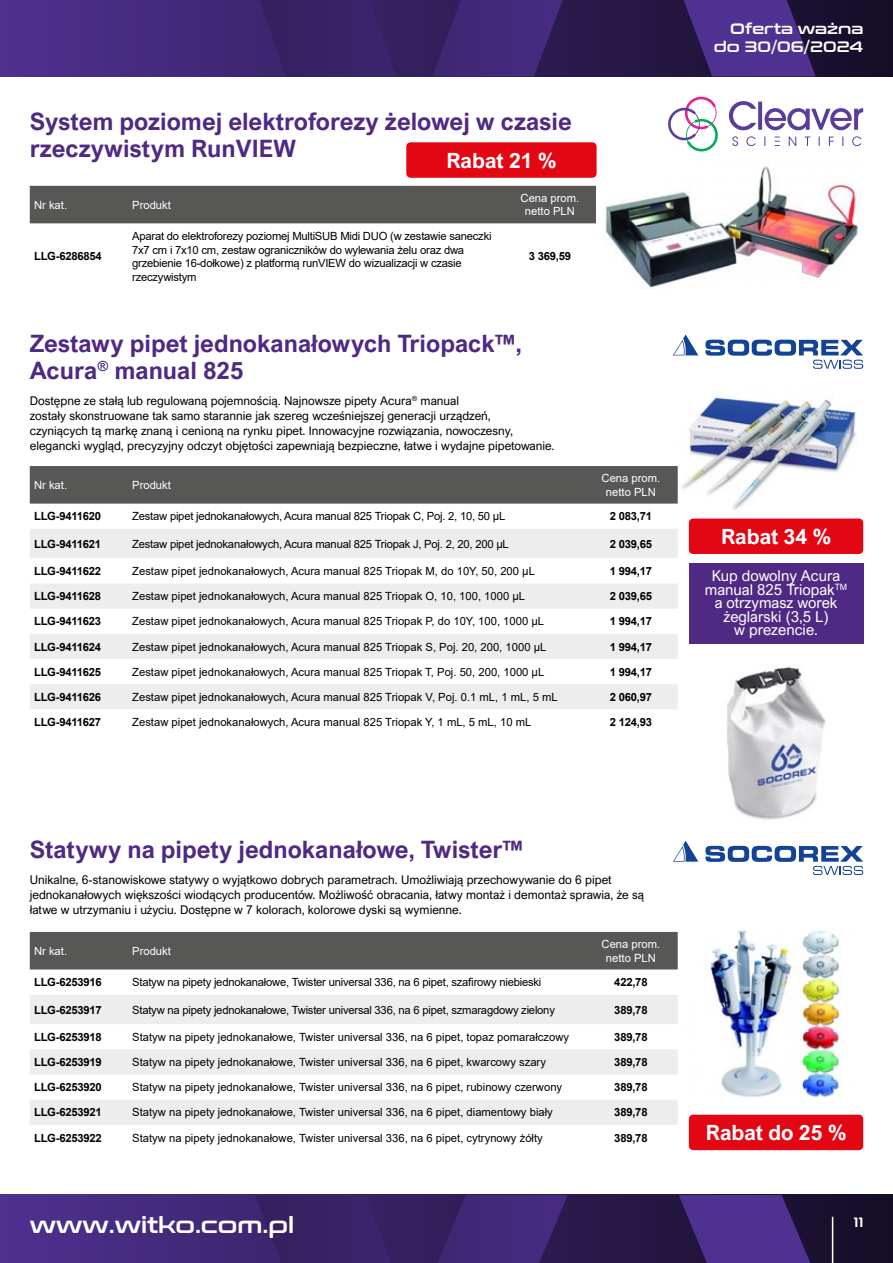
<style>
.page{position:relative;width:893px;height:1263px;background:#fff}
.page>*{position:absolute;margin:0;border:0;box-sizing:border-box;transform-origin:0 0}
.t1{font:700 24px/27px "Arial Nova";color:#4f2983}
.t2{font:22.65px "Conthrax Sb";color:#fff}
.t3{font:700 21px "Arial Nova";color:#fff}
.t4{font:15px/13.5px "Arial Nova";color:#fff;text-align:center}
.t5{font:15px/18px "Conthrax Sb";color:#fff;text-align:right}
.t6{font:13.5px "Conthrax Sb";color:#fff}
.t7{font:12px/15px "Arial Nova";color:#000}
.t8{font:11.25px "Arial";color:#000}
.t9{font:11.25px/13.5px "Arial";letter-spacing:-.02em;color:#000}
.t10{font:700 11.25px "Arial";letter-spacing:-.02em;color:#000}
.t11{font:11.25px/13.5px "Arial";color:#fff;text-align:center}
</style>
<div class="page">
<div style="left:689px;top:563px;width:174px;height:81px;background:#4f2983"></div>
<img style="left:681px;top:397px;width:176px;height:113px">
<div style="left:30px;top:186px;width:566px;height:37px;background:#575756"></div>
<img style="left:605px;top:166px;width:253px;height:122px">
<svg style="left:668px;top:96px;width:50px;height:56px"></svg>
<svg style="left:729px;top:101px;width:134px;height:45px"></svg>
<div style="left:406px;top:142px;width:191px;height:36px;background:#e30613;border-radius:4px"></div>
<div style="left:689px;top:1115px;width:174px;height:35px;background:#e30613;border-radius:4px"></div>
<div style="left:689px;top:518px;width:174px;height:36px;background:#e30613;border-radius:4px"></div>
<div style="left:30px;top:466px;width:648px;height:38px;background:#575756"></div>
<svg style="left:30px;top:529px;width:648px;height:180px;fill:#ededed"></svg>
<div style="left:30px;top:932px;width:648px;height:37px;background:#575756"></div>
<svg style="left:30px;top:995px;width:648px;height:130px;fill:#ededed"></svg>
<svg style="left:673px;top:335px;width:25px;height:20px"></svg>
<svg style="left:705px;top:340px;width:158px;height:29px"></svg>
<svg style="left:673px;top:841px;width:25px;height:21px"></svg>
<svg style="left:705px;top:846px;width:158px;height:29px"></svg>
<img style="left:710px;top:930px;width:132px;height:168px">
<img style="left:727px;top:667px;width:98px;height:153px">
<svg style="left:0;top:0;width:893px;height:77px;background:#3b246d"></svg>
<svg style="left:255px;top:0;width:561px;height:77px;background:#382267"></svg>
<svg style="left:0;top:1195px;width:893px;height:68px;background:#3b246d"></svg>
<svg style="left:255px;top:1195px;width:561px;height:68px;background:#382267"></svg>
<hr style="left:832px;top:1217px;width:1px;height:46px;background:#fff">
<h1 class="t1" style="left:30px;top:108px;width:543px">System poziomej elektroforezy żelowej w czasie rzeczywistym RunVIEW</h1>
<h3 class="t3" style="left:446px;top:148px;width:111px">Rabat 21 %</h3>
<p class="t11" style="left:34px;top:198px;width:35px">Nr kat.</p>
<p class="t11" style="left:132px;top:198px;width:40px">Produkt</p>
<p class="t11" style="left:521px;top:191px;width:60px">Cena prom. netto PLN</p>
<p class="t10" style="left:34px;top:248px;width:69px">LLG-6286854</p>
<p class="t9" style="left:132px;top:229px;width:361px">Aparat do elektroforezy poziomej MultiSUB Midi DUO (w zestawie saneczki 7x7 cm i 7x10 cm, zestaw ograniczników do wylewania żelu oraz dwa grzebienie 16-dołkowe) z platformą runVIEW do wizualizacji w czasie rzeczywistym</p>
<p class="t10" style="left:529px;top:248px;width:44px">3 369,59</p>
<h1 class="t1" style="left:30px;top:330px;width:494px">Zestawy pipet jednokanałowych Triopack™,<br>Acura<sup>®</sup> manual 825</h1>
<p class="t7" style="left:30px;top:394px;width:526px">Dostępne ze stałą lub regulowaną pojemnością. Najnowsze pipety Acura<sup>®</sup> manual<br>zostały skonstruowane tak samo starannie jak szereg wcześniejszej generacji urządzeń,<br>czyniących tą markę znaną i cenioną na rynku pipet. Innowacyjne rozwiązania, nowoczesny, elegancki wygląd, precyzyjny odczyt objętości zapewniają bezpieczne, łatwe i wydajne pipetowanie.</p>
<p class="t11" style="left:34px;top:478px;width:35px">Nr kat.</p>
<p class="t11" style="left:132px;top:478px;width:40px">Produkt</p>
<p class="t11" style="left:601px;top:471px;width:60px">Cena prom. netto PLN</p>
<p class="t10" style="left:34px;top:508px;width:69px">LLG-9411620</p>
<p class="t9" style="left:132px;top:509px;width:375px">Zestaw pipet jednokanałowych, Acura manual 825 Triopak C, Poj. 2, 10, 50 µL</p>
<p class="t10" style="left:610px;top:508px;width:44px">2 083,71</p>
<p class="t10" style="left:34px;top:536px;width:69px">LLG-9411621</p>
<p class="t9" style="left:132px;top:537px;width:378px">Zestaw pipet jednokanałowych, Acura manual 825 Triopak J, Poj. 2, 20, 200 µL</p>
<p class="t10" style="left:610px;top:536px;width:44px">2 039,65</p>
<p class="t10" style="left:34px;top:563px;width:69px">LLG-9411622</p>
<p class="t8" style="left:132px;top:563px;width:404px">Zestaw pipet jednokanałowych, Acura manual 825 Triopak M, do 10Y, 50, 200 µL</p>
<p class="t10" style="left:610px;top:563px;width:44px">1 994,17</p>
<p class="t10" style="left:34px;top:588px;width:69px">LLG-9411628</p>
<p class="t8" style="left:132px;top:588px;width:394px">Zestaw pipet jednokanałowych, Acura manual 825 Triopak O, 10, 100, 1000 µL</p>
<p class="t10" style="left:610px;top:588px;width:44px">2 039,65</p>
<p class="t10" style="left:34px;top:613px;width:69px">LLG-9411623</p>
<p class="t8" style="left:132px;top:614px;width:413px">Zestaw pipet jednokanałowych, Acura manual 825 Triopak P, do 10Y, 100, 1000 µL</p>
<p class="t10" style="left:610px;top:613px;width:44px">1 994,17</p>
<p class="t10" style="left:34px;top:639px;width:69px">LLG-9411624</p>
<p class="t8" style="left:132px;top:639px;width:416px">Zestaw pipet jednokanałowych, Acura manual 825 Triopak S, Poj. 20, 200, 1000 µL</p>
<p class="t10" style="left:610px;top:639px;width:44px">1 994,17</p>
<p class="t10" style="left:34px;top:664px;width:69px">LLG-9411625</p>
<p class="t8" style="left:132px;top:664px;width:414px">Zestaw pipet jednokanałowych, Acura manual 825 Triopak T, Poj. 50, 200, 1000 µL</p>
<p class="t10" style="left:610px;top:664px;width:44px">1 994,17</p>
<p class="t10" style="left:34px;top:689px;width:69px">LLG-9411626</p>
<p class="t8" style="left:132px;top:689px;width:427px">Zestaw pipet jednokanałowych, Acura manual 825 Triopak V, Poj. 0.1 mL, 1 mL, 5 mL</p>
<p class="t10" style="left:610px;top:689px;width:44px">2 060,97</p>
<p class="t10" style="left:34px;top:714px;width:69px">LLG-9411627</p>
<p class="t8" style="left:132px;top:714px;width:401px">Zestaw pipet jednokanałowych, Acura manual 825 Triopak Y, 1 mL, 5 mL, 10 mL</p>
<p class="t10" style="left:610px;top:714px;width:44px">2 124,93</p>
<h1 class="t1" style="left:30px;top:836px;width:495px">Statywy na pipety jednokanałowe, Twister™</h1>
<p class="t7" style="left:30px;top:872px;width:616px">Unikalne, 6-stanowiskowe statywy o wyjątkowo dobrych parametrach. Umożliwiają przechowywanie do 6 pipet jednokanałowych większości wiodących producentów. Możliwość obracania, łatwy montaż i demontaż sprawia, że są łatwe w utrzymaniu i użyciu. Dostępne w 7 kolorach, kolorowe dyski są wymienne.</p>
<p class="t11" style="left:34px;top:944px;width:35px">Nr kat.</p>
<p class="t11" style="left:132px;top:944px;width:40px">Produkt</p>
<p class="t11" style="left:601px;top:937px;width:60px">Cena prom. netto PLN</p>
<p class="t10" style="left:34px;top:974px;width:69px">LLG-6253916</p>
<p class="t9" style="left:132px;top:975px;width:411px">Statyw na pipety jednokanałowe, Twister universal 336, na 6 pipet, szafirowy niebieski</p>
<p class="t10" style="left:614px;top:974px;width:35px">422,78</p>
<p class="t10" style="left:34px;top:1002px;width:69px">LLG-6253917</p>
<p class="t9" style="left:132px;top:1003px;width:424px">Statyw na pipety jednokanałowe, Twister universal 336, na 6 pipet, szmaragdowy zielony</p>
<p class="t10" style="left:614px;top:1002px;width:35px">389,78</p>
<p class="t10" style="left:34px;top:1029px;width:69px">LLG-6253918</p>
<p class="t8" style="left:132px;top:1029px;width:438px">Statyw na pipety jednokanałowe, Twister universal 336, na 6 pipet, topaz pomarałczowy</p>
<p class="t10" style="left:614px;top:1029px;width:35px">389,78</p>
<p class="t10" style="left:34px;top:1054px;width:69px">LLG-6253919</p>
<p class="t8" style="left:132px;top:1054px;width:415px">Statyw na pipety jednokanałowe, Twister universal 336, na 6 pipet, kwarcowy szary</p>
<p class="t10" style="left:614px;top:1054px;width:35px">389,78</p>
<p class="t10" style="left:34px;top:1079px;width:69px">LLG-6253920</p>
<p class="t8" style="left:132px;top:1079px;width:432px">Statyw na pipety jednokanałowe, Twister universal 336, na 6 pipet, rubinowy czerwony</p>
<p class="t10" style="left:614px;top:1079px;width:35px">389,78</p>
<p class="t10" style="left:34px;top:1104px;width:69px">LLG-6253921</p>
<p class="t8" style="left:132px;top:1105px;width:422px">Statyw na pipety jednokanałowe, Twister universal 336, na 6 pipet, diamentowy biały</p>
<p class="t10" style="left:614px;top:1104px;width:35px">389,78</p>
<p class="t10" style="left:34px;top:1130px;width:69px">LLG-6253922</p>
<p class="t8" style="left:132px;top:1130px;width:412px">Statyw na pipety jednokanałowe, Twister universal 336, na 6 pipet, cytrynowy żółty</p>
<p class="t10" style="left:614px;top:1130px;width:35px">389,78</p>
<h3 class="t5" style="left:714px;top:19px;width:151px">Oferta ważna do 30/06/2024</h3>
<h3 class="t3" style="left:721px;top:524px;width:111px">Rabat 34 %</h3>
<h3 class="t4" style="left:705px;top:569px;width:144px">Kup dowolny Acura manual 825 Triopak<sup>TM </sup>a otrzymasz worek żeglarski (3,5 L)<br>w prezencie.</h3>
<h3 class="t3" style="left:706px;top:1120px;width:142px">Rabat do 25 %</h3>
<h2 class="t2" style="left:30px;top:1208px;width:266px">www.witko.com.pl</h2>
<p class="t6" style="left:854px;top:1211px;width:11px">11</p>
</div>
